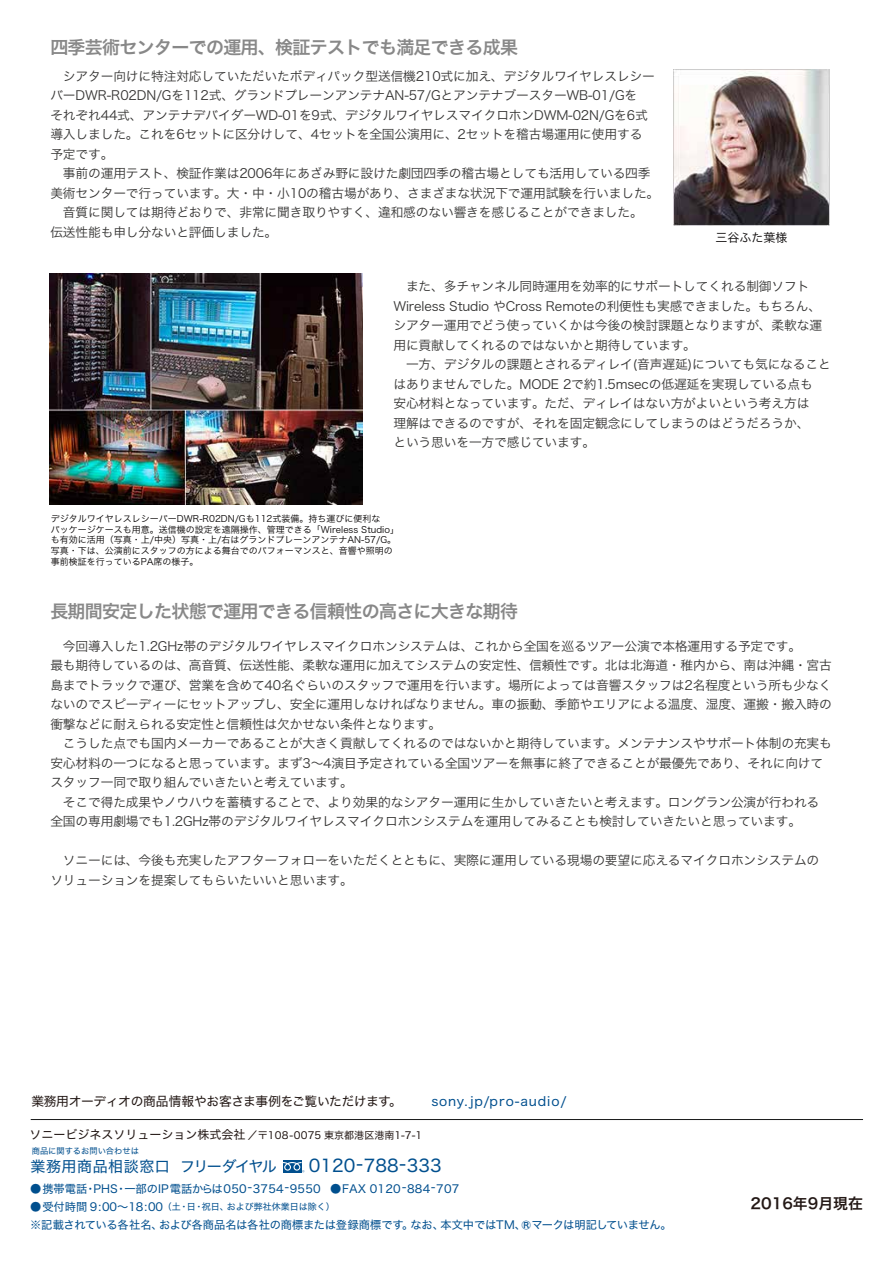
<style>
.page{position:relative;width:893px;height:1263px;background:#fff}
.page>*{position:absolute;margin:0;border:0;box-sizing:border-box;transform-origin:0 0}
.t1{font:18px "Hira Kaku Pro W6";letter-spacing:-.04em;color:#888}
.t2{font:17.25px "Hira Kaku Std W4";color:#004f8e}
.t3{font:15px "Hira Kaku Std W4";letter-spacing:.035em;color:#004f8e}
.t4{font:14.85px "Hira Kaku Pro W6";color:#231815}
.t5{font:12.75px/19.5px "Hira Kaku Pro W3";letter-spacing:-.01em;color:#343332}
.t6{font:12.75px "Hira Kaku Std W4";letter-spacing:-.025em;color:#231815}
.t7{font:12.75px "Hira Kaku Std W4";letter-spacing:.075em;color:#004f8e}
.t8{font:12px "Hira Kaku Pro W3";color:#040000}
.t9{font:11.25px/18px "Hira Kaku Std W4";color:#004f8e}
.t10{font:11.25px "Hira Kaku Std W4";letter-spacing:.025em;color:#004f8e}
.t11{font:10.05px "Hira Kaku Std W4";color:#231815}
.t12{font:9px/10.8px "Hira Kaku Pro W3";color:#040000}
.t13{font:9px "Hira Kaku Std W4";color:#004f8e}
.t14{font:8.25px "Hira Kaku Std W4";color:#004f8e}
.s1{font-size:12px}
.s2{font-size:18px}
.s3{font-size:11.25px}
</style>
<div class="page">
<img style="left:50px;top:273px;width:312px;height:231px">
<img style="left:673px;top:69px;width:156px;height:156px">
<hr style="left:31px;top:1119px;width:832px;height:1px;background:#181919">
<div style="left:283px;top:1160px;width:19px;height:12px;background:#004f8e"></div>
<svg style="left:283px;top:1162px;width:21px;height:10px"></svg>
<h1 class="t1" style="left:50px;top:31px;width:469px">四季芸術センターでの運用、検証テストでも満足できる成果</h1>
<p class="t5" style="left:50px;top:65px;width:610px">　シアター向けに特注対応していただいたボディパック型送信機210式に加え、デジタルワイヤレスレシーバーDWR-R02DN/Gを112式、グランドプレーンアンテナAN-57/GとアンテナブースターWB-01/Gを<br>それぞれ44式、アンテナデバイダーWD-01を9式、デジタルワイヤレスマイクロホンDWM-02N/Gを6式導入しました。これを6セットに区分けして、4セットを全国公演用に、2セットを稽古場運用に使用する<br>予定です。<br>　事前の運用テスト、検証作業は2006年にあざみ野に設けた劇団四季の稽古場としても活用している四季美術センターで行っています。大・中・小10の稽古場があり、さまざまな状況下で運用試験を行いました。　音質に関しては期待どおりで、非常に聞き取りやすく、違和感のない響きを感じることができました。<br>伝送性能も申し分ないと評価しました。</p>
<p class="t8" style="left:715px;top:226px;width:73px">三谷ふた葉様</p>
<p class="t5" style="left:393px;top:276px;width:439px">　また、多チャンネル同時運用を効率的にサポートしてくれる制御ソフトWireless Studio やCross Remoteの利便性も実感できました。もちろん、シアター運用でどう使っていくかは今後の検討課題となりますが、柔軟な運用に貢献してくれるのではないかと期待しています。<br>　一方、デジタルの課題とされるディレイ(音声遅延)についても気になることはありませんでした。MODE 2で約1.5msecの低遅延を実現している点も<br>安心材料となっています。ただ、ディレイはない方がよいという考え方は<br>理解はできるのですが、それを固定観念にしてしまうのはどうだろうか、<br>という思いを一方で感じています。</p>
<p class="t12" style="left:51px;top:512px;width:349px">デジタルワイヤレスレシーバーDWR-R02DN/Gも112式装備。持ち運びに便利な<br>パッケージケースも用意。送信機の設定を遠隔操作、管理できる「Wireless Studio」も有効に活用（写真・上/中央）写真・上/右はグランドプレーンアンテナAN-57/G。写真・下は、公演前にスタッフの方による舞台でのパフォーマンスと、音響や照明の事前検証を行っているPA席の様子。</p>
<h1 class="t1" style="left:50px;top:595px;width:469px">長期間安定した状態で運用できる信頼性の高さに大きな期待</h1>
<p class="t5" style="left:50px;top:635px;width:783px">　今回導入した1.2GHz帯のデジタルワイヤレスマイクロホンシステムは、これから全国を巡るツアー公演で本格運用する予定です。<br>最も期待しているのは、高音質、伝送性能、柔軟な運用に加えてシステムの安定性、信頼性です。北は北海道・稚内から、南は沖縄・宮古島までトラックで運び、営業を含めて40名ぐらいのスタッフで運用を行います。場所によっては音響スタッフは2名程度という所も少なくないのでスピーディーにセットアップし、安全に運用しなければなりません。車の振動、季節やエリアによる温度、湿度、運搬・搬入時の衝撃などに耐えられる安定性と信頼性は欠かせない条件となります。<br>　こうした点でも国内メーカーであることが大きく貢献してくれるのではないかと期待しています。メンテナンスやサポート体制の充実も安心材料の一つになると思っています。まず3～4演目予定されている全国ツアーを無事に終了できることが最優先であり、それに向けてスタッフ一同で取り組んでいきたいと考えています。<br>　そこで得た成果やノウハウを蓄積することで、より効果的なシアター運用に生かしていきたいと考えます。ロングラン公演が行われる全国の専用劇場でも1.2GHz帯のデジタルワイヤレスマイクロホンシステムを運用してみることも検討していきたいと思っています。</p>
<p class="t5" style="left:50px;top:850px;width:770px">　ソニーには、今後も充実したアフターフォローをいただくとともに、実際に運用している現場の要望に応えるマイクロホンシステムのソリューションを提案してもらいたいいと思います。</p>
<p class="t6" style="left:31px;top:1091px;width:372px">業務用オーディオの商品情報やお客さま事例をご覧いただけます。</p>
<p class="t7" style="left:431px;top:1091px;width:137px">sony. jp/pro-audio/</p>
<p class="t11" style="left:30px;top:1128px;width:394px"><span class="s1">ソニービジネスソリューション株式会社</span>／〒108-0075 東京都港区港南1-7-1</p>
<p class="t14" style="left:32px;top:1144px;width:109px">商品に関するお問い合わせは</p>
<p class="t3" style="left:30px;top:1155px;width:248px">業務用商品相談窓口 フリーダイヤル</p>
<h2 class="t2" style="left:309px;top:1152px;width:134px">0120-788-333</h2>
<p class="t10" style="left:30px;top:1180px;width:431px">●携帯電話・PHS・一部のIP電話からは050-3754-9550 ●FAX 0120-884-707</p>
<p class="t9" style="left:30px;top:1197px;width:643px">●受付時間<br>※記載されている各社名、および各商品名は各社の商標または登録商標です。なお、本文中ではTM、<span class="s2">®</span>マークは明記していません。</p>
<p class="t13" style="left:90px;top:1200px;width:246px"><span class="s3">9:00～18:00</span>（土・日・祝日、および弊社休業日は除く）</p>
<p class="t4" style="left:750px;top:1190px;width:114px">2016年9月現在</p>
</div>
